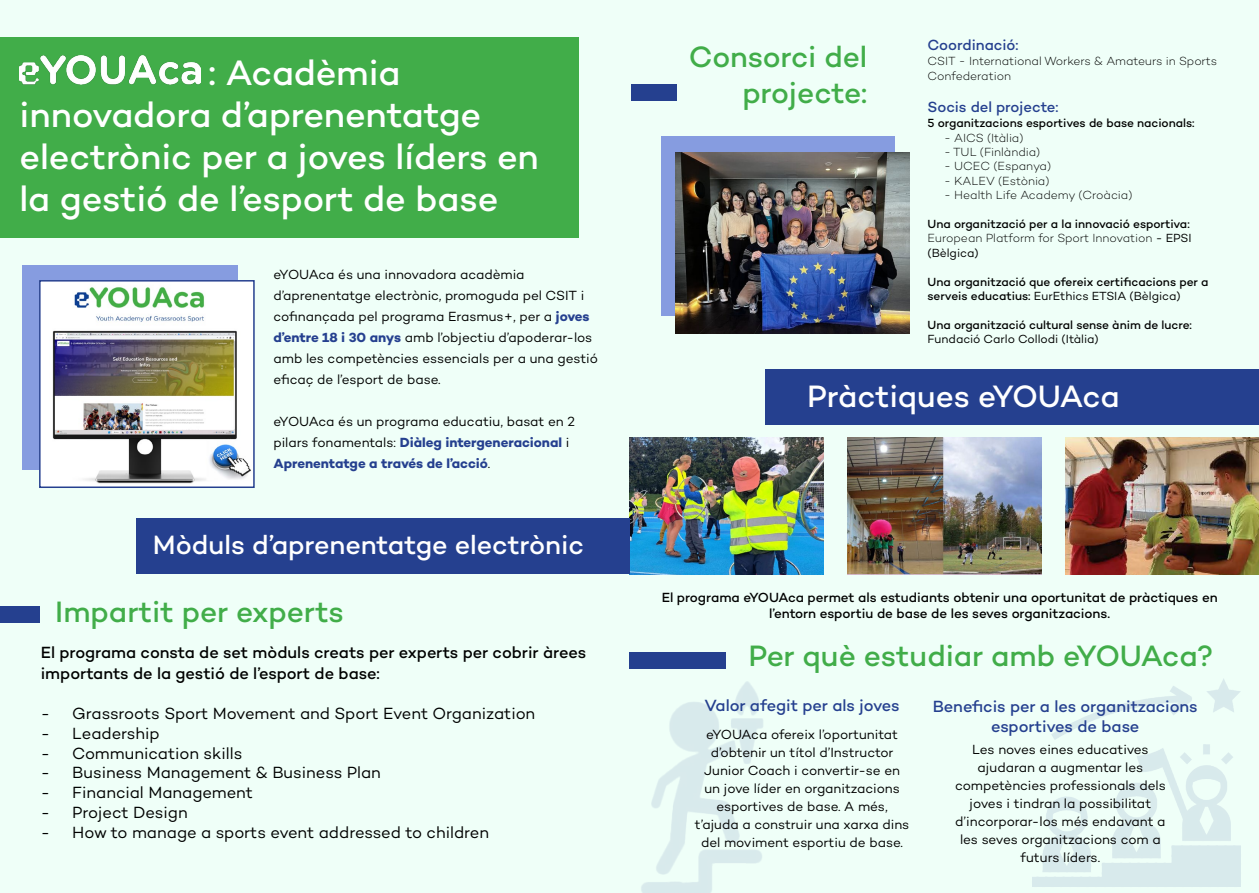
<style>
.page{position:relative;width:1259px;height:893px;background:#effff8}
.page>*{position:absolute;margin:0;border:0;box-sizing:border-box;transform-origin:0 0}
.t1{font:500 36px/42px "Campton";letter-spacing:-.005em;color:#fff}
.t2{font:500 31.5px "Campton";letter-spacing:-.01em;color:#fff}
.t3{font:500 30px/36px "Campton";letter-spacing:-.005em;color:#41ad49;text-align:right}
.t4{font:500 27px "Campton";letter-spacing:-.005em;color:#fff}
.t5{font:16.5px "Campton";letter-spacing:-.005em;color:#000}
.t6{font:500 16.5px/21px "Campton";letter-spacing:-.005em;color:#000}
.t7{font:500 16.5px/19.8px "Campton";letter-spacing:-.005em;color:#25408f;text-align:center}
.t8{font:500 15px "Campton";letter-spacing:-.005em;color:#25408f}
.t9{font:13.5px/18px "Campton";letter-spacing:-.005em;color:#000}
.t10{font:500 13.5px/16.2px "Campton";letter-spacing:-.005em;color:#000;text-align:center}
.t11{font:500 12px/14.4px "Campton";letter-spacing:-.005em;color:#000}
.t12{font:300 12px/15px "Campton";color:#000}
.t13{font:12px "Campton";letter-spacing:-.005em;color:#000}
.s1{font-size:37.5px}
.s2{font-weight:700;color:#25408f}
.s3{font-weight:300}
.s4{font-weight:400}
</style>
<div class="page">
<div style="left:0;top:38px;width:578px;height:200px;background:#41ad49"></div>
<img style="left:847px;top:437px;width:194px;height:137px">
<img style="left:1065px;top:437px;width:194px;height:137px">
<img style="left:629px;top:437px;width:194px;height:137px">
<img style="left:1032px;top:679px;width:209px;height:208px">
<img style="left:641px;top:681px;width:122px;height:212px">
<div style="left:23px;top:265px;width:215px;height:205px;background:#869ce0"></div>
<img style="left:42px;top:283px;width:210px;height:202px">
<div style="left:39px;top:280px;width:216px;height:208px;border:2px solid #25408f"></div>
<div style="left:765px;top:369px;width:494px;height:55px;background:#25408f"></div>
<div style="left:136px;top:518px;width:493px;height:56px;background:#25408f"></div>
<div style="left:661px;top:136px;width:234px;height:179px;background:#869ce0"></div>
<img style="left:675px;top:152px;width:235px;height:182px">
<div style="left:630px;top:85px;width:46px;height:16px;background:#25408f"></div>
<div style="left:629px;top:652px;width:97px;height:17px;background:#25408f"></div>
<div style="left:0;top:606px;width:39px;height:16px;background:#25408f"></div>
<img style="left:20px;top:56px;width:181px;height:29px">
<h1 class="t1" style="left:20px;top:51px;width:521px;text-indent:189px"><span class="s1">:</span> Acadèmia innovadora d’aprenentatge electrònic per a joves líders en la gestió de l’esport de base</h1>
<p class="t9" style="left:273px;top:263px;width:326px;line-height:21px">eYOUAca és una innovadora acadèmia d’aprenentatge electrònic, promoguda pel CSIT i cofinançada pel programa Erasmus+, per a <span class="s2">joves d’entre 18 i 30 anys</span> amb l’objectiu d’apoderar-los amb les competències essencials per a una gestió eficaç de l’esport de base.</p>
<p class="t9" style="left:273px;top:410px;width:303px;line-height:21px">eYOUAca és un programa educatiu, basat en 2 pilars fonamentals: <span class="s2">Diàleg intergeneracional</span> i<br><span class="s2">Aprenentatge a través de l’acció</span>.</p>
<h3 class="t4" style="left:153px;top:528px;width:432px">Mòduls d’aprenentatge electrònic</h3>
<h3 class="t3" style="left:55px;top:593px;width:290px">Impartit per experts</h3>
<p class="t6" style="left:41px;top:642px;width:547px">El programa consta de set mòduls creats per experts per cobrir àrees importants de la gestió de l’esport de base:</p>
<p class="t5" style="left:41px;top:703px;width:496px">- Grassroots Sport Movement and Sport Event Organization</p>
<p class="t5" style="left:41px;top:723px;width:121px">- Leadership</p>
<p class="t5" style="left:41px;top:743px;width:203px">- Communication skills</p>
<p class="t5" style="left:41px;top:762px;width:342px">- Business Management &amp; Business Plan</p>
<p class="t5" style="left:41px;top:782px;width:214px">- Financial Management</p>
<p class="t5" style="left:41px;top:802px;width:148px">- Project Design</p>
<p class="t5" style="left:41px;top:822px;width:450px">- How to manage a sports event addressed to children</p>
<h3 class="t3" style="left:689px;top:38px;width:180px">Consorci del projecte:</h3>
<p class="t8" style="left:927px;top:35px;width:92px">Coordinació:</p>
<p class="t12" style="left:927px;top:53px;width:291px">CSIT - International Workers &amp; Amateurs in Sports<br>Confederation</p>
<p class="t8" style="left:927px;top:98px;width:132px">Socis del projecte:</p>
<p class="t11" style="left:927px;top:116px;width:269px">5 organitzacions esportives de base nacionals:</p>
<p class="t12" style="left:944px;top:130px;width:81px">- AICS (Itàlia)</p>
<p class="t12" style="left:944px;top:144px;width:98px">- TUL (Finlàndia)</p>
<p class="t12" style="left:944px;top:159px;width:109px">- UCEC (Espanya)</p>
<p class="t12" style="left:944px;top:173px;width:107px">- KALEV (Estònia)</p>
<p class="t12" style="left:944px;top:187px;width:190px">- Health Life Academy (Croàcia)</p>
<p class="t11" style="left:927px;top:216px;width:266px">Una organització per a la innovació esportiva:<br><span class="s3">European Platform for Sport Innovation</span> <span class="s4">- EPSI (Bèlgica)</span></p>
<p class="t11" style="left:927px;top:274px;width:282px">Una organització que ofereix certificacions per a serveis educatius: <span class="s4">EurEthics ETSIA (Bèlgica)</span></p>
<p class="t11" style="left:927px;top:317px;width:266px">Una organització cultural sense ànim de lucre:</p>
<p class="t13" style="left:927px;top:332px;width:173px">Fundació Carlo Collodi (Itàlia)</p>
<h2 class="t2" style="left:807px;top:376px;width:314px">Pràctiques eYOUAca</h2>
<p class="t10" style="left:661px;top:589px;width:557px">El programa eYOUAca permet als estudiants obtenir una oportunitat de pràctiques en l’entorn esportiu de base de les seves organitzacions.</p>
<h3 class="t3" style="left:748px;top:637px;width:466px">Per què estudiar amb eYOUAca?</h3>
<p class="t7" style="left:704px;top:695px;width:197px">Valor afegit per als joves</p>
<p class="t7" style="left:933px;top:696px;width:266px">Beneficis per a les organitzacions esportives de base</p>
<p class="t9" style="left:695px;top:725px;width:216px;text-align:center">eYOUAca ofereix l’oportunitat d’obtenir un títol d’Instructor<br>Junior Coach i convertir-se en un jove líder en organitzacions esportives de base. A més, t’ajuda a construir una xarxa dins del moviment esportiu de base.</p>
<p class="t9" style="left:955px;top:740px;width:212px;text-align:center">Les noves eines educatives ajudaran a augmentar les competències professionals dels joves i tindran la possibilitat d’incorporar-los més endavant a les seves organitzacions com a futurs líders.</p>
</div>
